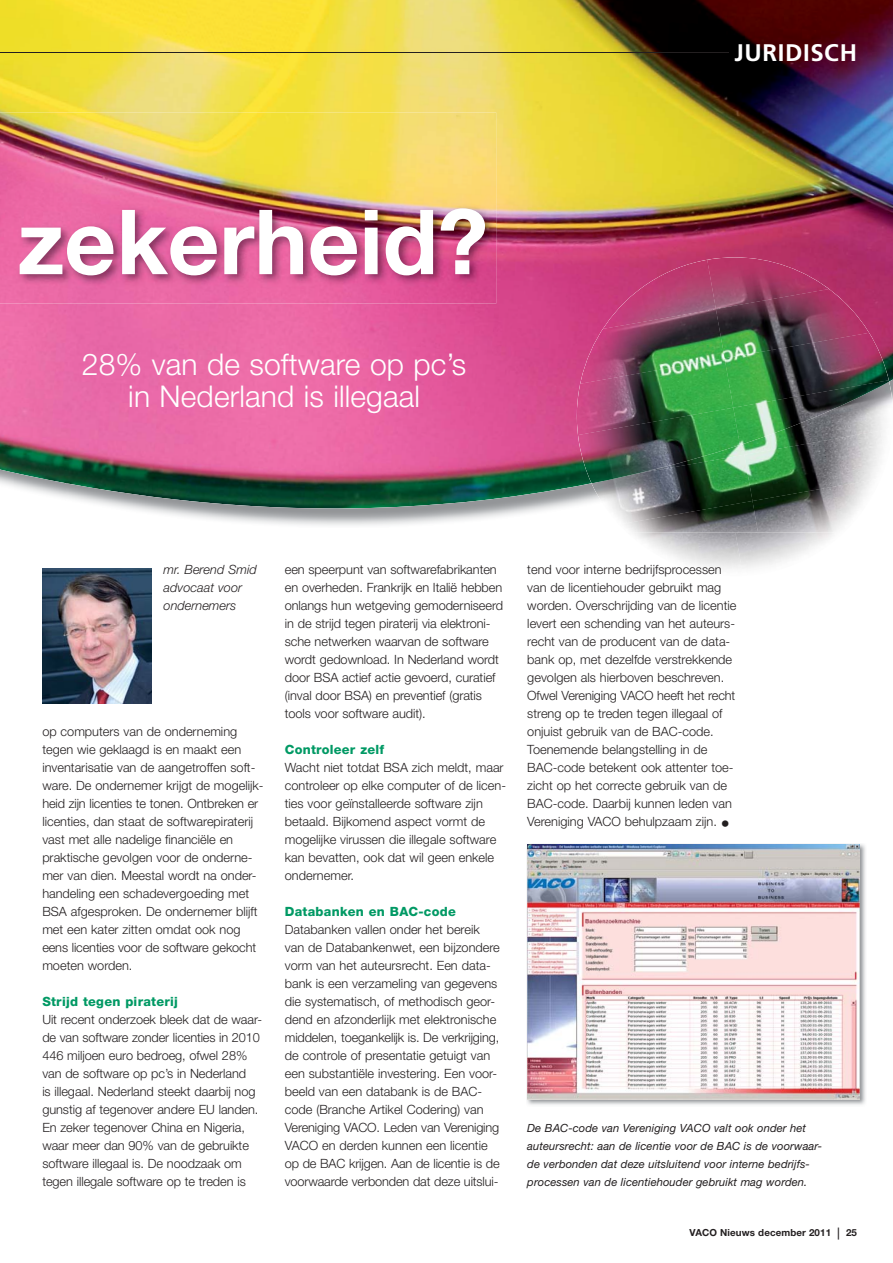
<style>
.page{position:relative;width:893px;height:1263px;background:#fff}
.page>*{position:absolute;margin:0;border:0;box-sizing:border-box;transform-origin:0 0}
.t1{font:700 90px "Helvetica Neue LT Std";color:#fff}
.t2{font:300 30px/31.5px "Helvetica Neue LT Std";letter-spacing:.005em;color:#fff;text-align:center}
.t3{font:700 24px "Frutiger LT Std";letter-spacing:.03em;color:#fff}
.t4{font:300 12.75px/18px "Helvetica Neue LT Std";color:#231f20}
.t5{font:italic 300 12.75px/18px "Helvetica Neue LT Std";color:#231f20}
.t6{font:italic 11.25px/18px "Helvetica Neue LT Std";letter-spacing:.005em;color:#231f20}
.t7{font:700 9.75px "Helvetica Neue LT Std";letter-spacing:.01em;color:#231f20}
.s1{font-size:18px}
.s2{font-weight:800;color:#009964}
.s3{font-size:12px}
</style>
<div class="page">
<img style="left:0;top:0;width:892px;height:509px">
<hr style="left:0;top:52px;width:729px;height:1px;background:#231f20">
<img style="left:0;top:112px;width:496px;height:192px">
<img style="left:591px;top:457px;width:153px;height:61px">
<img style="left:744px;top:428px;width:148px;height:73px">
<img style="left:616px;top:501px;width:136px;height:31px">
<img style="left:752px;top:478px;width:138px;height:54px">
<img style="left:593px;top:260px;width:114px;height:49px">
<img style="left:707px;top:257px;width:129px;height:52px">
<img style="left:564px;top:309px;width:151px;height:77px">
<img style="left:715px;top:281px;width:165px;height:77px">
<img style="left:568px;top:358px;width:156px;height:77px">
<img style="left:724px;top:331px;width:165px;height:77px">
<img style="left:577px;top:408px;width:165px;height:75px">
<img style="left:733px;top:380px;width:156px;height:77px">
<img style="left:42px;top:568px;width:110px;height:136px">
<img style="left:527px;top:844px;width:339px;height:261px">
<img style="left:527px;top:844px;width:332px;height:255px">
<p class="t1" style="left:18px;top:210px;width:471px">zekerheid?</p>
<p class="t2" style="left:82px;top:352px;width:386px">28% van de software op pc’s in Nederland is illegaal</p>
<p class="t3" style="left:734px;top:44px;width:124px">JURIDISCH</p>
<p class="t5" style="left:163px;top:562px;width:95px">mr. Berend Smid advocaat voor ondernemers</p>
<p class="t4" style="left:527px;top:562px;width:211px">tend voor interne bedrijfsprocessen van de licentiehouder gebruikt mag worden. Overschrijding van de licentie levert een schending van het auteurs&shy;recht van de producent van de data&shy;bank op, met dezelfde verstrekkende gevolgen als hierboven beschreven.<br>Ofwel Vereniging VACO heeft het recht streng op te treden tegen illegaal of onjuist gebruik van de BAC-code.<br>Toenemende belangstelling in de BAC-code betekent ook attenter toe&shy;zicht op het correcte gebruik van de BAC-code. Daarbij kunnen leden van Vereniging VACO behulpzaam zijn. <span class="s1">•</span></p>
<p class="t4" style="left:285px;top:562px;width:220px">een speerpunt van softwarefabrikanten en overheden. Frankrijk en Italië hebben onlangs hun wetgeving gemoderniseerd in de strijd tegen piraterij via elektroni&shy;sche netwerken waarvan de software wordt gedownload. In Nederland wordt door BSA actief actie gevoerd, curatief (inval door BSA) en preventief (gratis tools voor software audit).</p>
<p class="t4" style="left:285px;top:742px;width:223px"><span class="s2">Controleer zelf<br></span>Wacht niet totdat BSA zich meldt, maar controleer op elke computer of de licen&shy;ties voor geïnstalleerde software zijn betaald. Bijkomend aspect vormt de mogelijke virussen die illegale software kan bevatten, ook dat wil geen enkele ondernemer.</p>
<p class="t4" style="left:285px;top:904px;width:216px"><span class="s2">Databanken en BAC-code </span>Databanken vallen onder het bereik van de Databankenwet, een bijzondere vorm van het auteursrecht. Een data&shy;bank is een verzameling van gegevens die systematisch, of methodisch geor&shy;dend en afzonderlijk met elektronische middelen, toegankelijk is. De verkrijging, de controle of presentatie getuigt van een substantiële investering. Een voor&shy;beeld van een databank is de BAC&shy;code (Branche Artikel Codering) van Vereniging VACO. Leden van Vereniging VACO en derden kunnen een licentie op de BAC krijgen. Aan de licentie is de voorwaarde verbonden dat deze uitslui-</p>
<p class="t4" style="left:42px;top:724px;width:223px">op computers van de onderneming tegen wie geklaagd is en maakt een inventarisatie van de aangetroffen soft&shy;ware. De ondernemer krijgt de mogelijk&shy;heid zijn licenties te tonen. Ontbreken er licenties, dan staat de softwarepiraterij vast met alle nadelige financiële en praktische gevolgen voor de onderne&shy;mer van dien. Meestal wordt na onder&shy;handeling een schadevergoeding met BSA afgesproken. De ondernemer blijft met een kater zitten omdat ook nog eens licenties voor de software gekocht moeten worden.</p>
<p class="t4" style="left:42px;top:994px;width:221px"><span class="s2">Strijd tegen piraterij<br></span>Uit recent onderzoek bleek dat de waar&shy;de van software zonder licenties in 2010<br>446 miljoen euro bedroeg, ofwel 28% van de software op pc’s in Nederland<br>is illegaal. Nederland steekt daarbij nog gunstig af tegenover andere EU landen.<br>En zeker tegenover China en Nigeria, waar meer dan 90% van de gebruikte software illegaal is. De noodzaak om tegen illegale software op te treden is</p>
<p class="t6" style="left:527px;top:1121px;width:296px">De BAC-code van Vereniging VACO valt ook onder het auteursrecht: aan de licentie voor de BAC is de voorwaar&shy;de verbonden dat deze uitsluitend voor interne bedrijfs&shy;processen van de licentiehouder gebruikt mag worden.</p>
<p class="t7" style="left:689px;top:1229px;width:169px">VACO Nieuws december 2011 <span class="s3">|</span> 25</p>
</div>
